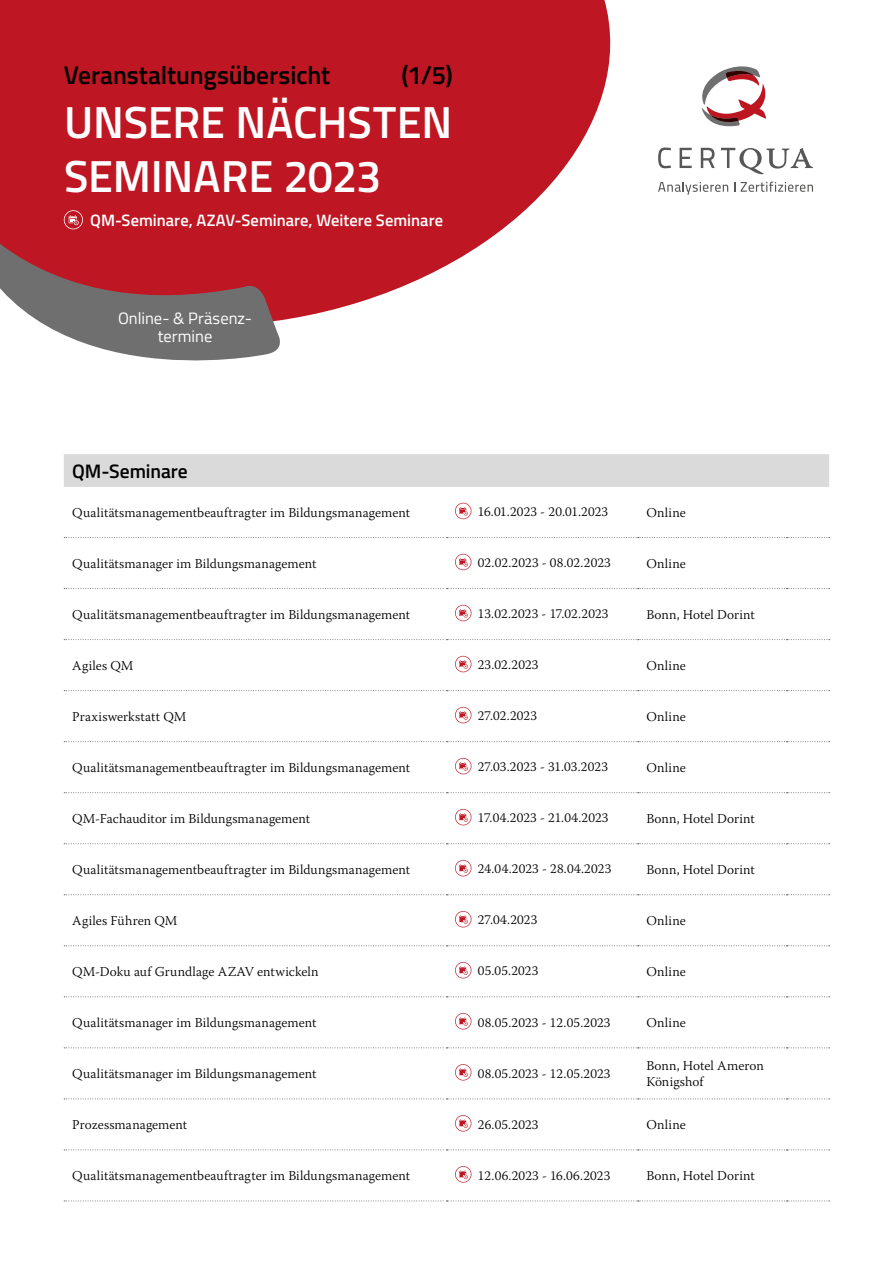
<style>
.page{position:relative;width:893px;height:1263px;background:#fff}
.page>*{position:absolute;margin:0;border:0;box-sizing:border-box;transform-origin:0 0}
.t1{font:600 45px/54px "Titillium Web";letter-spacing:-.005em;color:#fff}
.t2{font:600 25.5px "Titillium Web";letter-spacing:-.005em;color:#000}
.t3{font:600 19.5px "Titillium Web";letter-spacing:-.005em;color:#000}
.t4{font:600 16.5px "Titillium Web";color:#fff}
.t5{font:16.5px/18px "Titillium Web";color:#fff;text-align:center}
.t6{font:300 13.5px/16.2px "Warnock Pro";letter-spacing:.01em;color:#000}
</style>
<div class="page">
<svg style="left:658px;top:182px;width:70px;height:13px"></svg>
<svg style="left:741px;top:182px;width:72px;height:10px"></svg>
<svg style="left:658px;top:147px;width:13px;height:21px"></svg>
<svg style="left:680px;top:148px;width:12px;height:20px"></svg>
<svg style="left:701px;top:148px;width:14px;height:20px"></svg>
<svg style="left:721px;top:148px;width:92px;height:26px"></svg>
<svg style="left:701px;top:66px;width:65px;height:61px"></svg>
<div style="left:64px;top:454px;width:765px;height:33px;background:#dadada"></div>
<svg style="left:64px;top:1098px;width:766px;height:1px"></svg>
<svg style="left:64px;top:1149px;width:766px;height:1px"></svg>
<svg style="left:64px;top:537px;width:766px;height:1px"></svg>
<svg style="left:64px;top:588px;width:766px;height:1px"></svg>
<svg style="left:64px;top:639px;width:766px;height:1px"></svg>
<svg style="left:64px;top:690px;width:766px;height:1px"></svg>
<svg style="left:64px;top:741px;width:766px;height:1px"></svg>
<svg style="left:64px;top:792px;width:766px;height:1px"></svg>
<svg style="left:64px;top:843px;width:766px;height:1px"></svg>
<svg style="left:64px;top:894px;width:766px;height:1px"></svg>
<svg style="left:64px;top:945px;width:766px;height:1px"></svg>
<svg style="left:64px;top:996px;width:766px;height:1px"></svg>
<svg style="left:64px;top:1047px;width:766px;height:1px"></svg>
<svg style="left:64px;top:1200px;width:766px;height:1px"></svg>
<svg style="left:455px;top:503px;width:16px;height:16px"></svg>
<svg style="left:455px;top:554px;width:16px;height:16px"></svg>
<svg style="left:455px;top:605px;width:16px;height:16px"></svg>
<svg style="left:455px;top:656px;width:16px;height:16px"></svg>
<svg style="left:455px;top:707px;width:16px;height:16px"></svg>
<svg style="left:455px;top:758px;width:16px;height:16px"></svg>
<svg style="left:455px;top:809px;width:16px;height:16px"></svg>
<svg style="left:455px;top:860px;width:16px;height:16px"></svg>
<svg style="left:455px;top:911px;width:16px;height:16px"></svg>
<svg style="left:455px;top:962px;width:16px;height:16px"></svg>
<svg style="left:455px;top:1013px;width:16px;height:16px"></svg>
<svg style="left:455px;top:1064px;width:16px;height:16px"></svg>
<svg style="left:455px;top:1115px;width:16px;height:16px"></svg>
<svg style="left:455px;top:1166px;width:16px;height:16px"></svg>
<svg style="left:0;top:0;width:611px;height:319px;background:#c73842"></svg>
<svg style="left:0;top:200px;width:288px;height:161px;background:#a84e54"></svg>
<p class="t2" style="left:64px;top:56px;width:268px">Veranstaltungsübersicht</p>
<p class="t2" style="left:401px;top:56px;width:53px">(1/5)</p>
<p class="t1" style="left:64px;top:93px;width:390px">UNSERE NÄCHSTEN<br>SEMINARE 2023</p>
<p class="t4" style="left:90px;top:208px;width:354px">QM-Seminare, AZAV-Seminare, Weitere Seminare</p>
<p class="t5" style="left:118px;top:308px;width:136px">Online- &amp; Präsenz&shy;termine</p>
<p class="t3" style="left:72px;top:457px;width:117px">QM-Seminare</p>
<p class="t6" style="left:72px;top:504px;width:339px">Qualitätsmanagementbeauftragter im Bildungsmanagement</p>
<p class="t6" style="left:478px;top:503px;width:132px">16.01.2023 - 20.01.2023</p>
<p class="t6" style="left:646px;top:504px;width:41px">Online</p>
<p class="t6" style="left:72px;top:555px;width:246px">Qualitätsmanager im Bildungsmanagement</p>
<p class="t6" style="left:478px;top:554px;width:134px">02.02.2023 - 08.02.2023</p>
<p class="t6" style="left:646px;top:555px;width:41px">Online</p>
<p class="t6" style="left:72px;top:606px;width:339px">Qualitätsmanagementbeauftragter im Bildungsmanagement</p>
<p class="t6" style="left:478px;top:605px;width:132px">13.02.2023 - 17.02.2023</p>
<p class="t6" style="left:646px;top:606px;width:110px">Bonn, Hotel Dorint</p>
<p class="t6" style="left:72px;top:657px;width:63px">Agiles QM</p>
<p class="t6" style="left:478px;top:656px;width:62px">23.02.2023</p>
<p class="t6" style="left:646px;top:657px;width:41px">Online</p>
<p class="t6" style="left:72px;top:708px;width:116px">Praxiswerkstatt QM</p>
<p class="t6" style="left:478px;top:707px;width:61px">27.02.2023</p>
<p class="t6" style="left:646px;top:708px;width:41px">Online</p>
<p class="t6" style="left:72px;top:759px;width:339px">Qualitätsmanagementbeauftragter im Bildungsmanagement</p>
<p class="t6" style="left:478px;top:759px;width:132px">27.03.2023 - 31.03.2023</p>
<p class="t6" style="left:646px;top:759px;width:41px">Online</p>
<p class="t6" style="left:72px;top:810px;width:239px">QM-Fachauditor im Bildungsmanagement</p>
<p class="t6" style="left:478px;top:810px;width:132px">17.04.2023 - 21.04.2023</p>
<p class="t6" style="left:646px;top:810px;width:110px">Bonn, Hotel Dorint</p>
<p class="t6" style="left:72px;top:861px;width:339px">Qualitätsmanagementbeauftragter im Bildungsmanagement</p>
<p class="t6" style="left:478px;top:861px;width:135px">24.04.2023 - 28.04.2023</p>
<p class="t6" style="left:646px;top:861px;width:110px">Bonn, Hotel Dorint</p>
<p class="t6" style="left:72px;top:912px;width:107px">Agiles Führen QM</p>
<p class="t6" style="left:478px;top:912px;width:61px">27.04.2023</p>
<p class="t6" style="left:646px;top:912px;width:41px">Online</p>
<p class="t6" style="left:72px;top:963px;width:248px">QM-Doku auf Grundlage AZAV entwickeln</p>
<p class="t6" style="left:478px;top:963px;width:62px">05.05.2023</p>
<p class="t6" style="left:646px;top:963px;width:41px">Online</p>
<p class="t6" style="left:72px;top:1014px;width:246px">Qualitätsmanager im Bildungsmanagement</p>
<p class="t6" style="left:478px;top:1014px;width:134px">08.05.2023 - 12.05.2023</p>
<p class="t6" style="left:646px;top:1014px;width:41px">Online</p>
<p class="t6" style="left:72px;top:1065px;width:246px">Qualitätsmanager im Bildungsmanagement</p>
<p class="t6" style="left:478px;top:1065px;width:134px">08.05.2023 - 12.05.2023</p>
<p class="t6" style="left:646px;top:1057px;width:119px">Bonn, Hotel Ameron<br>Königshof</p>
<p class="t6" style="left:72px;top:1116px;width:116px">Prozessmanagement</p>
<p class="t6" style="left:478px;top:1116px;width:62px">26.05.2023</p>
<p class="t6" style="left:646px;top:1116px;width:41px">Online</p>
<p class="t6" style="left:72px;top:1167px;width:339px">Qualitätsmanagementbeauftragter im Bildungsmanagement</p>
<p class="t6" style="left:478px;top:1167px;width:134px">12.06.2023 - 16.06.2023</p>
<p class="t6" style="left:646px;top:1167px;width:110px">Bonn, Hotel Dorint</p>
</div>
